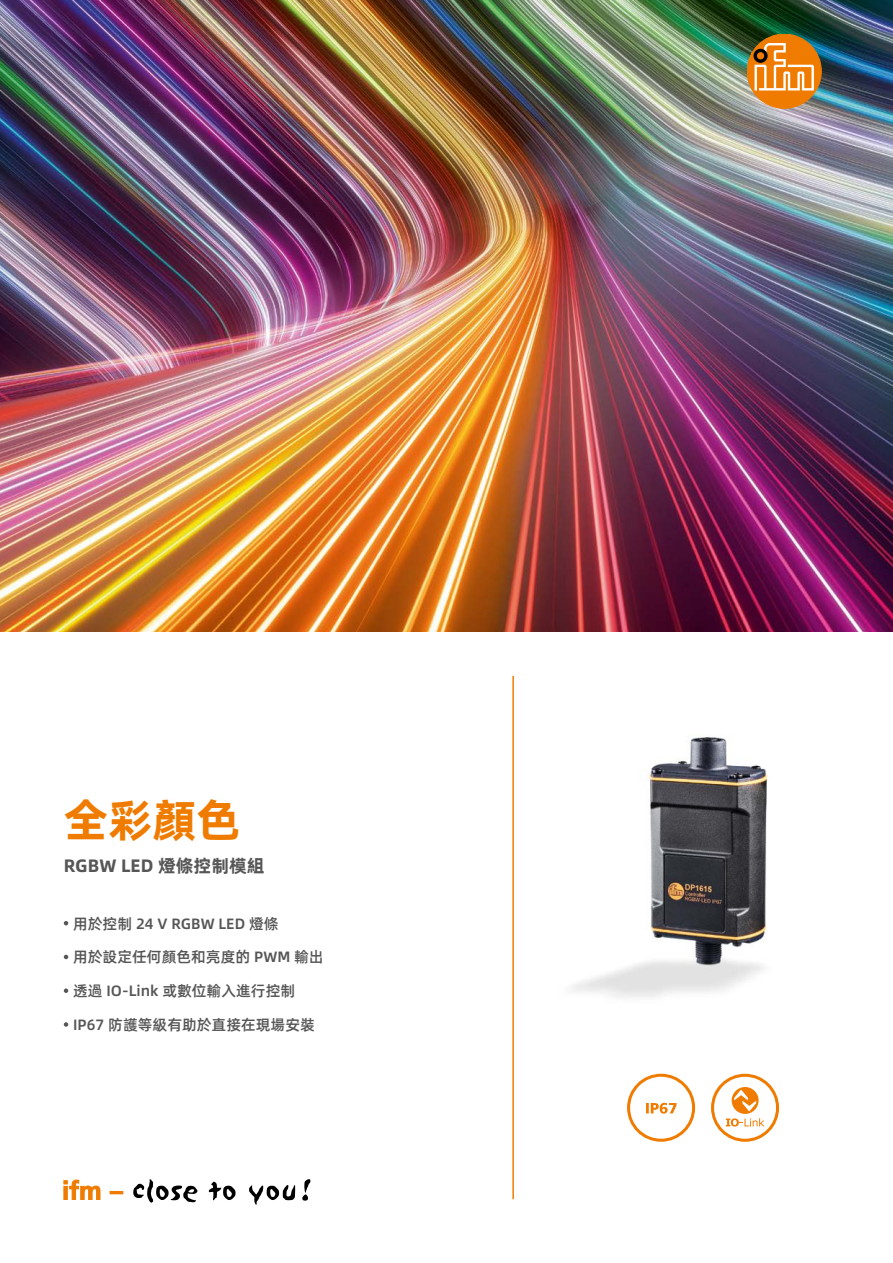
<style>
.page{position:relative;width:893px;height:1263px;background:#fff}
.page>*{position:absolute;margin:0;border:0;box-sizing:border-box;transform-origin:0 0}
.Titel_Headline_30pt{font:45px "Alibaba Pu Hui Ti B";color:#ef7c00}
.Titel_Subheadline_12pt{font:18px "Alibaba Pu Hui Ti B";color:#565656}
.Features{font:15px "Alibaba Pu Hui Ti M";color:#565656}
</style>
<div class="page">
<img style="left:572px;top:737px;width:196px;height:261px">
<img style="left:0;top:0;width:893px;height:631px">
<svg style="left:64px;top:1180px;width:36px;height:20px"></svg>
<svg style="left:110px;top:1191px;width:13px;height:3px"></svg>
<svg style="left:133px;top:1179px;width:64px;height:24px"></svg>
<svg style="left:209px;top:1182px;width:27px;height:18px"></svg>
<svg style="left:249px;top:1185px;width:46px;height:19px"></svg>
<svg style="left:302px;top:1179px;width:8px;height:22px"></svg>
<hr style="left:512px;top:676px;width:2px;height:523px;background:#ef7c00">
<div style="left:747px;top:34px;width:74px;height:74px;background:#ef7c00;border-radius:50%"></div>
<div style="left:747px;top:34px;width:74px;height:74px;border:1px solid #ef7c00;border-radius:50%"></div>
<svg style="left:754px;top:43px;width:60px;height:47px"></svg>
<svg style="left:64px;top:921px;width:4px;height:4px"></svg>
<svg style="left:64px;top:955px;width:4px;height:4px"></svg>
<svg style="left:64px;top:988px;width:4px;height:5px"></svg>
<svg style="left:64px;top:1022px;width:4px;height:5px"></svg>
<svg style="left:627px;top:1074px;width:68px;height:68px"></svg>
<svg style="left:711px;top:1074px;width:68px;height:68px"></svg>
<p class="Titel_Headline_30pt" style="left:64px;top:785px;width:179px">全彩顏色</p>
<p class="Titel_Subheadline_12pt" style="left:64px;top:851px;width:202px">RGBW LED 燈條控制模組</p>
<p class="Features" style="left:73px;top:912px;width:207px">用於控制 24 V RGBW LED 燈條</p>
<p class="Features" style="left:73px;top:945px;width:252px">用於設定任何顏色和亮度的 PWM 輸出</p>
<p class="Features" style="left:73px;top:979px;width:224px">透過 IO-Link 或數位輸入進行控制</p>
<p class="Features" style="left:73px;top:1013px;width:243px">IP67 防護等級有助於直接在現場安裝</p>
</div>
